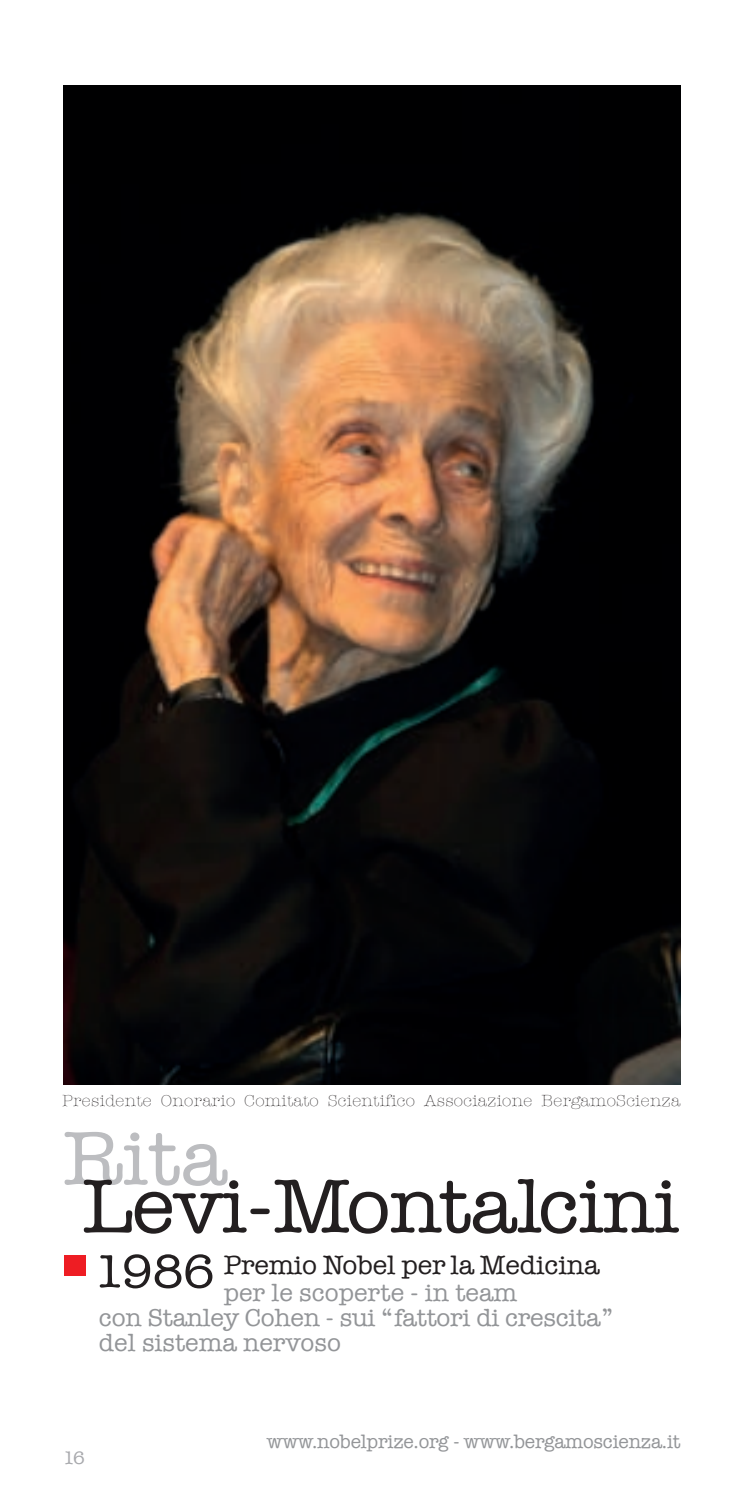
<style>
.page{position:relative;width:744px;height:1487px;background:#fff}
.page>*{position:absolute;margin:0;border:0;box-sizing:border-box;transform-origin:0 0}
.t1{font:78.5px "American Typewriter";color:#231f20;scale:1.04 1}
.t2{font:78.5px "American Typewriter";color:#bcbdc0;scale:1.04 1}
.t3{font:26.75px "American Typewriter";color:#231f20}
.t4{font:25px/25px "American Typewriter";letter-spacing:-.005em;color:#939598}
.t5{font:19.5px "American Typewriter";letter-spacing:-.01em;color:#939598}
.t6{font:18.5px "American Typewriter";color:#a8a9ad}
.t7{font:300 16.5px "American Typewriter";letter-spacing:.02em;color:#231f20}
.s1{font-size:48px}
</style>
<div class="page">
<img style="left:63px;top:86px;width:616px;height:998px">
<div style="left:65px;top:1255px;width:21px;height:21px;background:#ee1d23"></div>
<p class="t7" style="left:62px;top:1088px;width:619px">Presidente Onorario Comitato Scientifico Associazione BergamoScienza</p>
<h1 class="t2" style="left:63px;top:1098px;width:160px">Rita</h1>
<h1 class="t1" style="left:82px;top:1146px;width:575px">Levi-Montalcini</h1>
<p class="t3" style="left:94px;top:1244px;width:507px"><span class="s1">1986</span> Premio Nobel per la Medicina</p>
<p class="t4" style="left:99px;top:1279px;width:515px;text-indent:125px">per le scoperte - in team<br>con Stanley Cohen - sui “fattori di crescita” del sistema nervoso</p>
<p class="t6" style="left:63px;top:1443px;width:23px">16</p>
<p class="t5" style="left:267px;top:1426px;width:415px">www.nobelprize.org - www.bergamoscienza.it</p>
</div>
